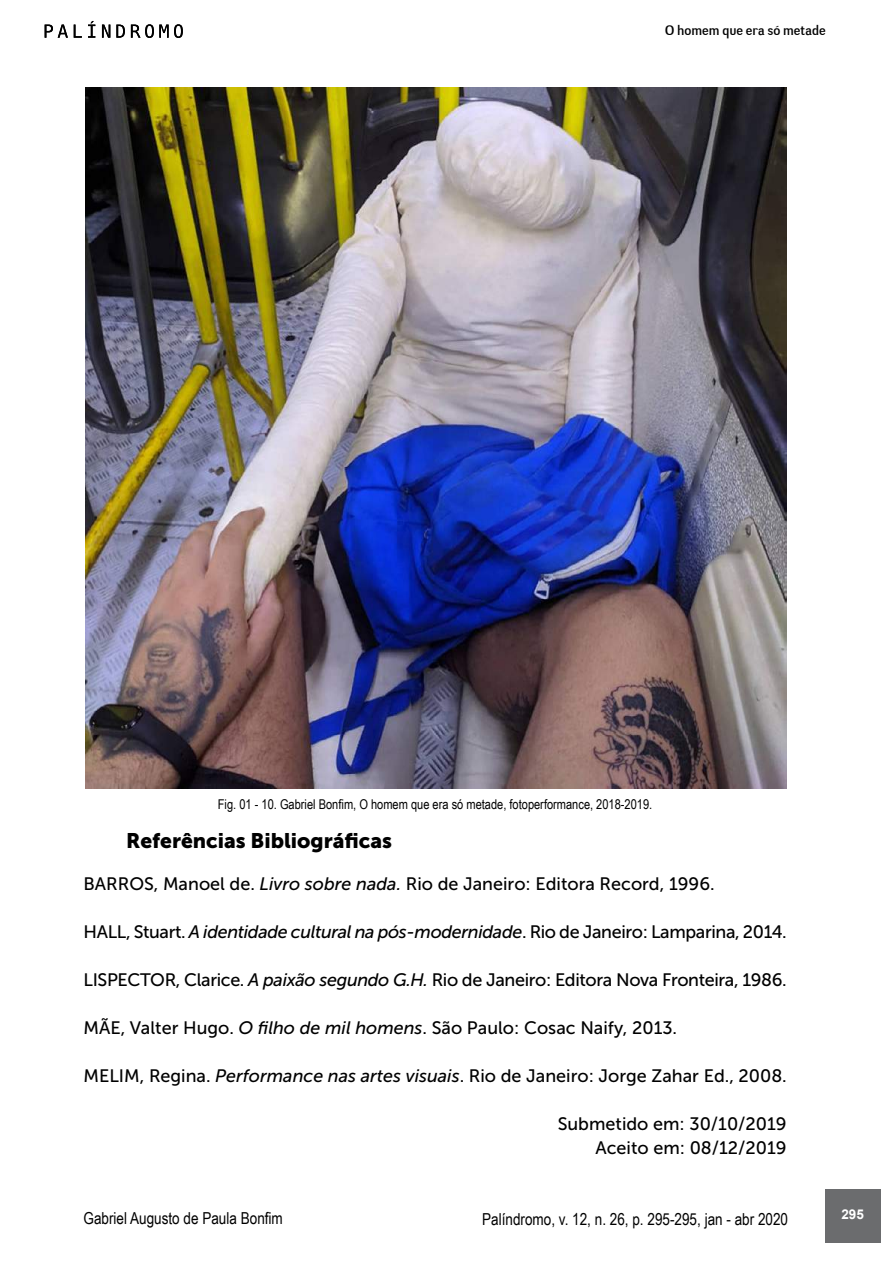
<style>
.page{position:relative;width:893px;height:1263px;background:#fff}
.page>*{position:absolute;margin:0;border:0;box-sizing:border-box;transform-origin:0 0}
.t1{font:21px "Museo Sans 900";color:#000}
.t2{font:18px/24px "Museo Sans 500";color:#000;text-align:right}
.t3{font:18px "Museo Sans 500";letter-spacing:-.02em;color:#000}
.t4{font:16.5px "Arial Narrow";color:#000}
.t5{font:13.5px "Arial Narrow";color:#000}
.t6{font:13.5px "Negotiate Free";color:#000}
.t7{font:700 13.5px "Arial";color:#fff}
.s1{font-style:italic}
</style>
<div class="page">
<div style="left:825px;top:1189px;width:55px;height:53px;background:#6b6c6e"></div>
<svg style="left:45px;top:25px;width:23px;height:13px"></svg>
<svg style="left:74px;top:25px;width:8px;height:13px"></svg>
<svg style="left:88px;top:21px;width:7px;height:17px"></svg>
<svg style="left:102px;top:25px;width:8px;height:13px"></svg>
<svg style="left:116px;top:25px;width:9px;height:13px"></svg>
<svg style="left:131px;top:24px;width:52px;height:14px"></svg>
<img style="left:85px;top:87px;width:702px;height:701px">
<p class="t6" style="left:665px;top:22px;width:162px">O homem que era só metade</p>
<p class="t5" style="left:218px;top:794px;width:436px">Fig. 01 - 10. Gabriel Bonfim, O homem que era só metade, fotoperformance, 2018-2019.</p>
<p class="t1" style="left:126px;top:829px;width:268px">Referências Bibliográficas</p>
<p class="t2" style="left:84px;top:872px;width:633px">BARROS, Manoel de. <span class="s1">Livro sobre nada.</span> Rio de Janeiro: Editora Record, 1996.</p>
<p class="t3" style="left:84px;top:922px;width:705px">HALL, Stuart. <span class="s1">A identidade cultural na pós-modernidade</span>. Rio de Janeiro: Lamparina, 2014.</p>
<p class="t3" style="left:84px;top:970px;width:705px">LISPECTOR, Clarice. <span class="s1">A paixão segundo G.H.</span> Rio de Janeiro: Editora Nova Fronteira, 1986.</p>
<p class="t2" style="left:84px;top:1016px;width:595px">MÃE, Valter Hugo. <span class="s1">O filho de mil homens</span>. São Paulo: Cosac Naify, 2013.</p>
<p class="t2" style="left:84px;top:1064px;width:705px">MELIM, Regina. <span class="s1">Performance nas artes visuais</span>. Rio de Janeiro: Jorge Zahar Ed., 2008.</p>
<p class="t2" style="left:558px;top:1112px;width:230px">Submetido em: 30/10/2019<br>Aceito em: 08/12/2019</p>
<p class="t4" style="left:84px;top:1206px;width:201px">Gabriel Augusto de Paula Bonfim</p>
<p class="t4" style="left:482px;top:1206px;width:307px">Palíndromo, v. 12, n. 26, p. 295-295, jan - abr 2020</p>
<p class="t7" style="left:841px;top:1205px;width:24px">295</p>
</div>
